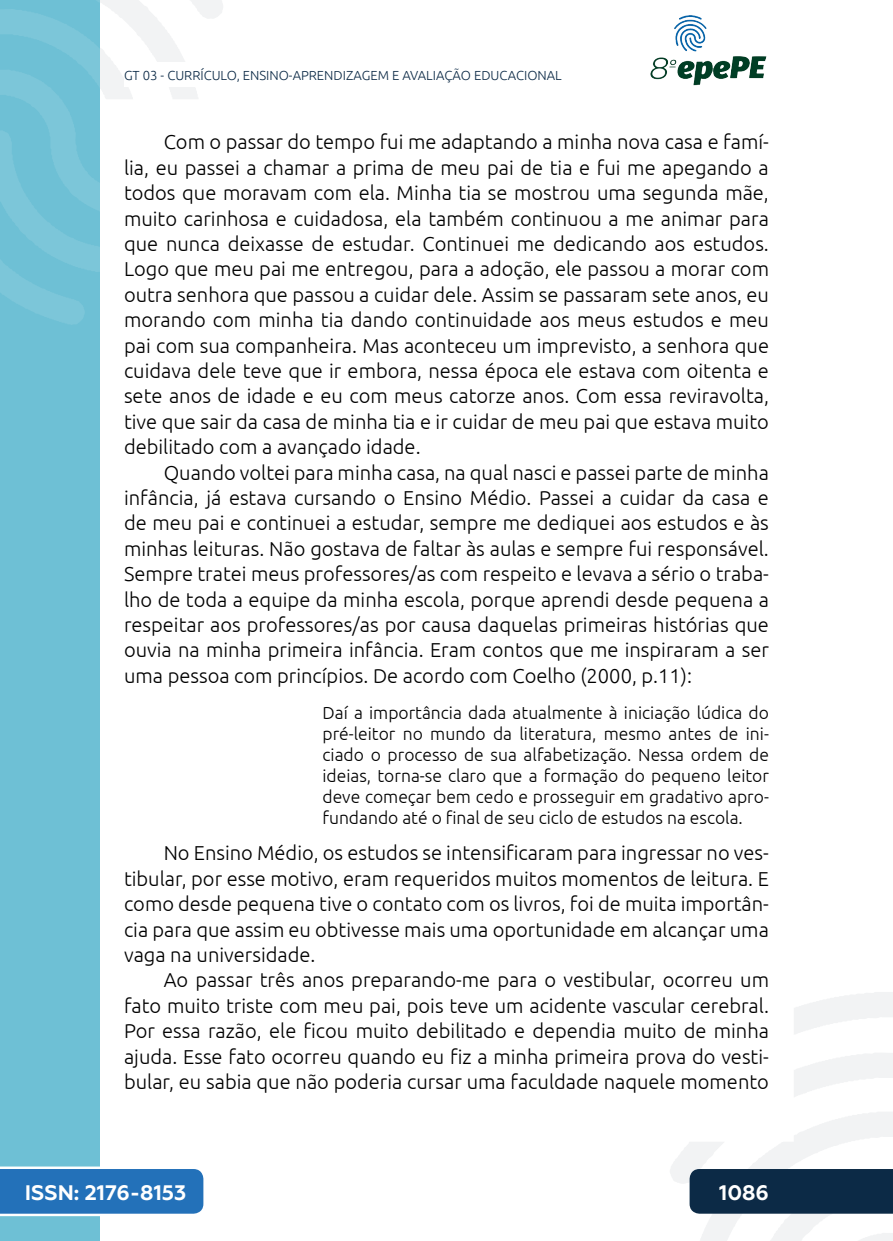
<style>
.page{position:relative;width:893px;height:1241px;background:#fff}
.page>*{position:absolute;margin:0;border:0;box-sizing:border-box;transform-origin:0 0}
.t1{font:700 21px "Geometria";color:#fff}
._5_CORPO{font:300 20.12px/25.4px "Ubuntu";color:#000;text-align:justify}
._8_CITACAO{font:300 17.5px/21px "Ubuntu";color:#000;text-align:justify}
.t2{font:300 13.12px "Ubuntu";color:#0c2a46}
</style>
<div class="page">
<svg style="left:670px;top:992px;width:223px;height:248px"></svg>
<svg style="left:99px;top:0;width:124px;height:324px"></svg>
<img style="left:650px;top:15px;width:117px;height:71px">
<div style="left:0;top:0;width:99px;height:1240px;background:#6ec0d5"></div>
<svg style="left:0;top:0;width:99px;height:325px"></svg>
<svg style="left:0;top:1166px;width:203px;height:49px;background:#367dbf"></svg>
<div style="left:690px;top:1168px;width:203px;height:45px;background:#0c2a46"></div>
<div style="left:124px;top:62px;width:516px;height:25px;background:#fff"></div>
<p class="t2" style="left:124px;top:67px;width:439px">GT 03 - CURRÍCULO, ENSINO-APRENDIZAGEM E AVALIAÇÃO EDUCACIONAL</p>
<p class="_5_CORPO" style="left:124px;top:129px;width:646px;text-indent:40px">Com o passar do tempo fui me adaptando a minha nova casa e famí&shy;lia, eu passei a chamar a prima de meu pai de tia e fui me apegando a todos que moravam com ela. Minha tia se mostrou uma segunda mãe, muito carinhosa e cuidadosa, ela também continuou a me animar para que nunca deixasse de estudar. Continuei me dedicando aos estudos.<br>Logo que meu pai me entregou, para a adoção, ele passou a morar com outra senhora que passou a cuidar dele. Assim se passaram sete anos, eu morando com minha tia dando continuidade aos meus estudos e meu pai com sua companheira. Mas aconteceu um imprevisto, a senhora que cuidava dele teve que ir embora, nessa época ele estava com oitenta e sete anos de idade e eu com meus catorze anos. Com essa reviravolta, tive que sair da casa de minha tia e ir cuidar de meu pai que estava muito debilitado com a avançado idade.</p>
<p class="_5_CORPO" style="left:124px;top:459px;width:646px;text-indent:40px">Quando voltei para minha casa, na qual nasci e passei parte de minha infância, já estava cursando o Ensino Médio. Passei a cuidar da casa e de meu pai e continuei a estudar, sempre me dediquei aos estudos e às minhas leituras. Não gostava de faltar às aulas e sempre fui responsável.<br>Sempre tratei meus professores/as com respeito e levava a sério o traba&shy;lho de toda a equipe da minha escola, porque aprendi desde pequena a respeitar aos professores/as por causa daquelas primeiras histórias que ouvia na minha primeira infância. Eram contos que me inspiraram a ser uma pessoa com princípios. De acordo com Coelho (2000, p.11):</p>
<p class="_8_CITACAO" style="left:322px;top:701px;width:448px">Daí a importância dada atualmente à iniciação lúdica do pré-leitor no mundo da literatura, mesmo antes de ini&shy;ciado o processo de sua alfabetização. Nessa ordem de ideias, torna-se claro que a formação do pequeno leitor deve começar bem cedo e prosseguir em gradativo apro&shy;fundando até o final de seu ciclo de estudos na escola.</p>
<p class="_5_CORPO" style="left:124px;top:840px;width:646px;text-indent:40px">No Ensino Médio, os estudos se intensificaram para ingressar no ves&shy;tibular, por esse motivo, eram requeridos muitos momentos de leitura. E como desde pequena tive o contato com os livros, foi de muita importân&shy;cia para que assim eu obtivesse mais uma oportunidade em alcançar uma vaga na universidade.</p>
<p class="_5_CORPO" style="left:124px;top:966px;width:646px;text-indent:40px">Ao passar três anos preparando-me para o vestibular, ocorreu um fato muito triste com meu pai, pois teve um acidente vascular cerebral.<br>Por essa razão, ele ficou muito debilitado e dependia muito de minha ajuda. Esse fato ocorreu quando eu fiz a minha primeira prova do vesti&shy;bular, eu sabia que não poderia cursar uma faculdade naquele momento</p>
<p class="t1" style="left:25px;top:1179px;width:163px">ISSN: 2176-8153</p>
<p class="t1" style="left:719px;top:1179px;width:51px">1086</p>
</div>
